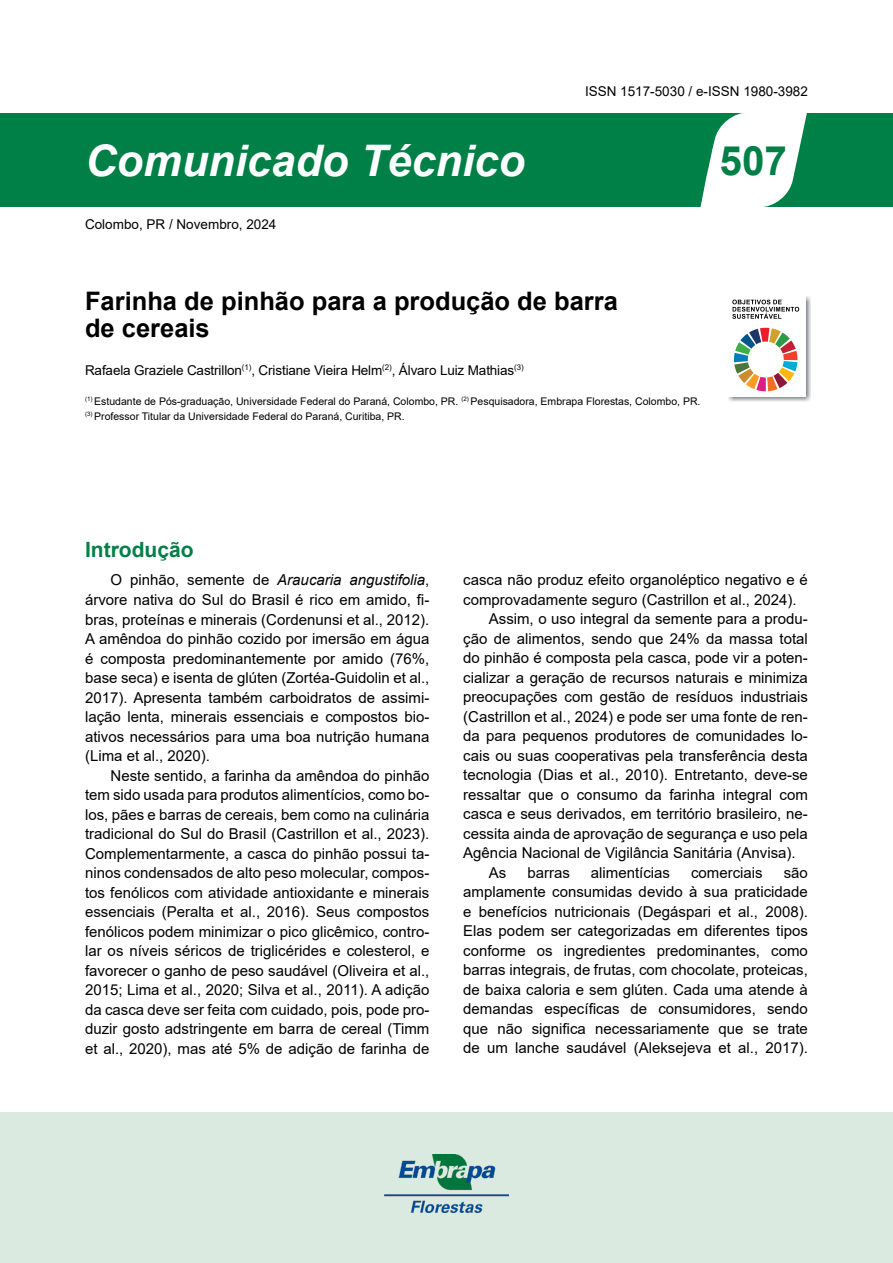
<style>
.page{position:relative;width:893px;height:1263px;background:#fff}
.page>*{position:absolute;margin:0;border:0;box-sizing:border-box;transform-origin:0 0}
.t1{font:italic 700 43.5px "Arial";color:#fff}
.t2{font:700 40.5px "Arial";color:#008047}
.t3{font:700 25.5px/27px "Arial";color:#000}
.t4{font:700 21px "Arial";color:#008047}
.t5{font:15px/19.5px "Arial";color:#000;text-align:justify}
.t6{font:13.5px "Arial";letter-spacing:-.01em;color:#000}
.t7{font:10.5px/15px "Arial";color:#000}
.s1{font-style:italic}
</style>
<div class="page">
<div style="left:0;top:113px;width:893px;height:94px;background:#008047"></div>
<div style="left:0;top:1112px;width:893px;height:151px;background:#dbeae1"></div>
<img style="left:384px;top:1154px;width:125px;height:58px">
<svg style="left:700px;top:113px;width:107px;height:94px"></svg>
<img style="left:729px;top:297px;width:81px;height:105px">
<div style="left:727px;top:293px;width:79px;height:104px;background:#fff"></div>
<svg style="left:734px;top:328px;width:64px;height:63px"></svg>
<svg style="left:732px;top:300px;width:67px;height:19px"></svg>
<h1 class="t1" style="left:85px;top:131px;width:441px">Comunicado Técnico</h1>
<p class="t6" style="left:85px;top:215px;width:193px">Colombo, PR / Novembro, 2024</p>
<p class="t6" style="left:585px;top:82px;width:224px">ISSN 1517-5030 / e-ISSN 1980-3982</p>
<h2 class="t2" style="left:720px;top:132px;width:69px">507</h2>
<h3 class="t3" style="left:85px;top:288px;width:534px">Farinha de pinhão para a produção de barra de cereais</h3>
<p class="t6" style="left:85px;top:361px;width:440px">Rafaela Graziele Castrillon<sup>(1)</sup>, Cristiane Vieira Helm<sup>(2)</sup>, Álvaro Luiz Mathias<sup>(3)</sup></p>
<p class="t7" style="left:85px;top:393px;width:617px"><sup>(1)</sup> Estudante de Pós-graduação, Universidade Federal do Paraná, Colombo, PR. <sup>(2)</sup> Pesquisadora, Embrapa Florestas, Colombo, PR. <sup>(3)</sup> Professor Titular da Universidade Federal do Paraná, Curitiba, PR.</p>
<h3 class="t4" style="left:85px;top:535px;width:110px">Introdução</h3>
<p class="t5" style="left:85px;top:570px;width:346px;text-indent:26px">O pinhão, semente de <span class="s1">Araucaria angustifolia</span>, árvore nativa do Sul do Brasil é rico em amido, fi&shy;bras, proteínas e minerais (Cordenunsi et al., 2012).<br>A amêndoa do pinhão cozido por imersão em água é composta predominantemente por amido (76%, base seca) e isenta de glúten (Zortéa-Guidolin et al., 2017). Apresenta também carboidratos de assimi&shy;lação lenta, minerais essenciais e compostos bio&shy;ativos necessários para uma boa nutrição humana (Lima et al., 2020).</p>
<p class="t5" style="left:85px;top:765px;width:346px;text-indent:26px">Neste sentido, a farinha da amêndoa do pinhão tem sido usada para produtos alimentícios, como bo&shy;los, pães e barras de cereais, bem como na culinária tradicional do Sul do Brasil (Castrillon et al., 2023).<br>Complementarmente, a casca do pinhão possui ta&shy;ninos condensados de alto peso molecular, compos&shy;tos fenólicos com atividade antioxidante e minerais essenciais (Peralta et al., 2016). Seus compostos fenólicos podem minimizar o pico glicêmico, contro&shy;lar os níveis séricos de triglicérides e colesterol, e favorecer o ganho de peso saudável (Oliveira et al., 2015; Lima et al., 2020; Silva et al., 2011). A adição da casca deve ser feita com cuidado, pois, pode pro&shy;duzir gosto adstringente em barra de cereal (Timm et al., 2020), mas até 5% de adição de farinha de</p>
<p class="t5" style="left:463px;top:570px;width:346px">casca não produz efeito organoléptico negativo e é</p>
<p class="t5" style="left:463px;top:589px;width:335px">comprovadamente seguro (Castrillon et al., 2024).</p>
<p class="t5" style="left:489px;top:609px;width:321px">Assim, o uso integral da semente para a produ-</p>
<p class="t5" style="left:463px;top:628px;width:346px">ção de alimentos, sendo que 24% da massa total</p>
<p class="t5" style="left:463px;top:648px;width:346px">do pinhão é composta pela casca, pode vir a poten-</p>
<p class="t5" style="left:463px;top:667px;width:346px">cializar a geração de recursos naturais e minimiza</p>
<p class="t5" style="left:463px;top:687px;width:346px">preocupações com gestão de resíduos industriais</p>
<p class="t5" style="left:463px;top:706px;width:346px">(Castrillon et al., 2024) e pode ser uma fonte de ren-</p>
<p class="t5" style="left:463px;top:726px;width:346px">da para pequenos produtores de comunidades lo-</p>
<p class="t5" style="left:463px;top:745px;width:346px">cais ou suas cooperativas pela transferência desta</p>
<p class="t5" style="left:463px;top:765px;width:346px">tecnologia (Dias et al., 2010). Entretanto, deve-se</p>
<p class="t5" style="left:463px;top:784px;width:346px">ressaltar que o consumo da farinha integral com</p>
<p class="t5" style="left:463px;top:804px;width:346px">casca e seus derivados, em território brasileiro, ne-</p>
<p class="t5" style="left:463px;top:823px;width:346px">cessita ainda de aprovação de segurança e uso pela</p>
<p class="t5" style="left:463px;top:843px;width:334px">Agência Nacional de Vigilância Sanitária (Anvisa).</p>
<p class="t5" style="left:489px;top:862px;width:19px">As</p>
<p class="t5" style="left:527px;top:862px;width:44px">barras</p>
<p class="t5" style="left:591px;top:862px;width:81px">alimentícias</p>
<p class="t5" style="left:691px;top:862px;width:73px">comerciais</p>
<p class="t5" style="left:463px;top:862px;width:346px;text-indent:320px">são amplamente consumidas devido à sua praticidade e benefícios nutricionais (Degáspari et al., 2008).<br>Elas podem ser categorizadas em diferentes tipos conforme os ingredientes predominantes, como barras integrais, de frutas, com chocolate, proteicas, de baixa caloria e sem glúten. Cada uma atende à demandas específicas de consumidores, sendo que não significa necessariamente que se trate de um lanche saudável (Aleksejeva et al., 2017).</p>
</div>
